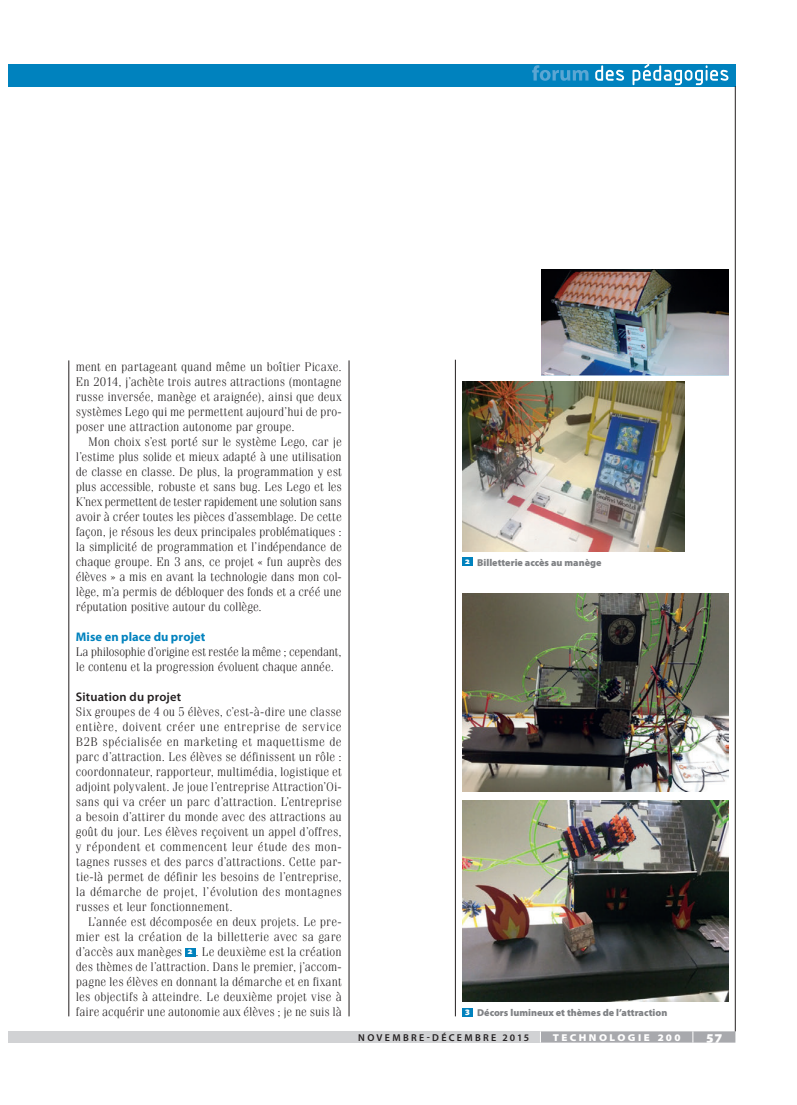
<style>
.page{position:relative;width:797px;height:1105px;background:#fff}
.page>*{position:absolute;margin:0;border:0;box-sizing:border-box;transform-origin:0 0}
.t1{font:900 semi-expanded 13.75px "Myriad Pro";color:#fff}
.TEXTE_courant{font:300 12.5px/15px "Fenice Std";letter-spacing:.005em;color:#231f20;text-align:justify}
.TEXTE_courant_san{font:300 12.5px/15px "Fenice Std";letter-spacing:-.005em;color:#231f20}
._40__S_titre_1{font:700 12.5px "Myriad Pro";letter-spacing:.005em;color:#0082be}
._50__S_titre_2{font:600 12.5px "Myriad Pro";letter-spacing:.015em;color:#231f20}
.Normal__Web{font:900 10px "Myriad Pro";color:#808285}
.t2{font:600 10px "Myriad Pro";letter-spacing:.235em;color:#231f20}
.t3{font:900 semi-expanded 10px "Myriad Pro";letter-spacing:.24em;color:#fff}
.t4{font:900 semi-expanded 9px "Myriad Pro";color:#fff}
</style>
<div class="page">
<div style="left:26px;top:64px;width:709px;height:22px;background:#0082be"></div>
<div style="left:9px;top:64px;width:17px;height:22px;background:#0082be"></div>
<div style="left:9px;top:1031px;width:17px;height:12px;background:#d1d2d4"></div>
<div style="left:26px;top:1031px;width:514px;height:12px;background:#d1d2d4"></div>
<svg style="left:540px;top:1031px;width:195px;height:12px;background:#aeafb2"></svg>
<svg style="left:595px;top:64px;width:133px;height:21px"></svg>
<svg style="left:532px;top:65px;width:56px;height:16px"></svg>
<hr style="left:349px;top:360px;width:1px;height:656px;background:#231f20">
<hr style="left:455px;top:360px;width:1px;height:656px;background:#231f20">
<hr style="left:69px;top:360px;width:1px;height:656px;background:#231f20">
<hr style="left:735px;top:86px;width:1px;height:945px;background:#231f20">
<div style="left:185px;top:948px;width:10px;height:8px;background:#0082be"></div>
<img style="left:542px;top:269px;width:186px;height:106px">
<img style="left:462px;top:381px;width:223px;height:170px">
<div style="left:462px;top:558px;width:10px;height:8px;background:#0082be"></div>
<img style="left:462px;top:593px;width:266px;height:198px">
<img style="left:462px;top:800px;width:266px;height:201px">
<div style="left:462px;top:1008px;width:10px;height:8px;background:#0082be"></div>
<p class="TEXTE_courant" style="left:76px;top:359px;width:267px">ment en partageant quand même un boîtier Picaxe.<br>En 2014, j’achète trois autres attractions (montagne russe inversée, manège et araignée), ainsi que deux systèmes Lego qui me permettent aujourd’hui de pro&shy;poser une attraction autonome par groupe.</p>
<p class="TEXTE_courant" style="left:76px;top:434px;width:267px;text-indent:12px">Mon choix s’est porté sur le système Lego, car je l’estime plus solide et mieux adapté à une utilisation de classe en classe. De plus, la programmation y est plus accessible, robuste et sans bug. Les Lego et les K’nex permettent de tester rapidement une solution sans avoir à créer toutes les pièces d’assemblage. De cette façon, je résous les deux principales problématiques : la simplicité de programmation et l’indépendance de chaque groupe. En 3 ans, ce projet « fun auprès des élèves » a mis en avant la technologie dans mon col&shy;lège, m’a permis de débloquer des fonds et a créé une réputation positive autour du collège.</p>
<p class="_40__S_titre_1" style="left:76px;top:629px;width:131px">Mise en place du projet</p>
<p class="TEXTE_courant_san" style="left:76px;top:644px;width:267px">La philosophie d’origine est restée la même ; cependant, le contenu et la progression évoluent chaque année.</p>
<p class="_50__S_titre_2" style="left:76px;top:689px;width:107px">Situation du projet</p>
<p class="TEXTE_courant_san" style="left:76px;top:704px;width:267px;text-align:justify">Six groupes de 4 ou 5 élèves, c’est-à-dire une classe entière, doivent créer une entreprise de service B2B spécialisée en marketing et maquettisme de parc d’attraction. Les élèves se définissent un rôle : coordonnateur, rapporteur, multimédia, logistique et adjoint polyvalent. Je joue l’entreprise Attraction’Oi&shy;sans qui va créer un parc d’attraction. L’entreprise a besoin d’attirer du monde avec des attractions au goût du jour. Les élèves reçoivent un appel d’offres, y répondent et commencent leur étude des mon&shy;tagnes russes et des parcs d’attractions. Cette par&shy;tie-là permet de définir les besoins de l’entreprise, la démarche de projet, l’évolution des montagnes russes et leur fonctionnement.</p>
<p class="TEXTE_courant" style="left:76px;top:914px;width:267px;text-indent:12px">L’année est décomposée en deux projets. Le pre&shy;mier est la création de la billetterie avec sa gare d’accès aux manèges</p>
<p class="TEXTE_courant" style="left:76px;top:944px;width:267px;text-indent:120px">. Le deuxième est la création des thèmes de l’attraction. Dans le premier, j’accom&shy;pagne les élèves en donnant la démarche et en fixant les objectifs à atteindre. Le deuxième projet vise à faire acquérir une autonomie aux élèves ; je ne suis là</p>
<p class="t4" style="left:188px;top:945px;width:6px">2</p>
<p class="t4" style="left:465px;top:555px;width:6px">2</p>
<p class="Normal__Web" style="left:477px;top:556px;width:126px">Billetterie accès au manège</p>
<p class="t4" style="left:465px;top:1005px;width:6px">3</p>
<p class="Normal__Web" style="left:477px;top:1006px;width:192px">Décors lumineux et thèmes de l’attraction</p>
<p class="t2" style="left:358px;top:1031px;width:172px">NOVEMBRE-DÉCEMBRE 2015</p>
<p class="t3" style="left:553px;top:1030px;width:129px">TECHNOLOGIE 200</p>
<p class="t1" style="left:706px;top:1027px;width:17px">57</p>
</div>
